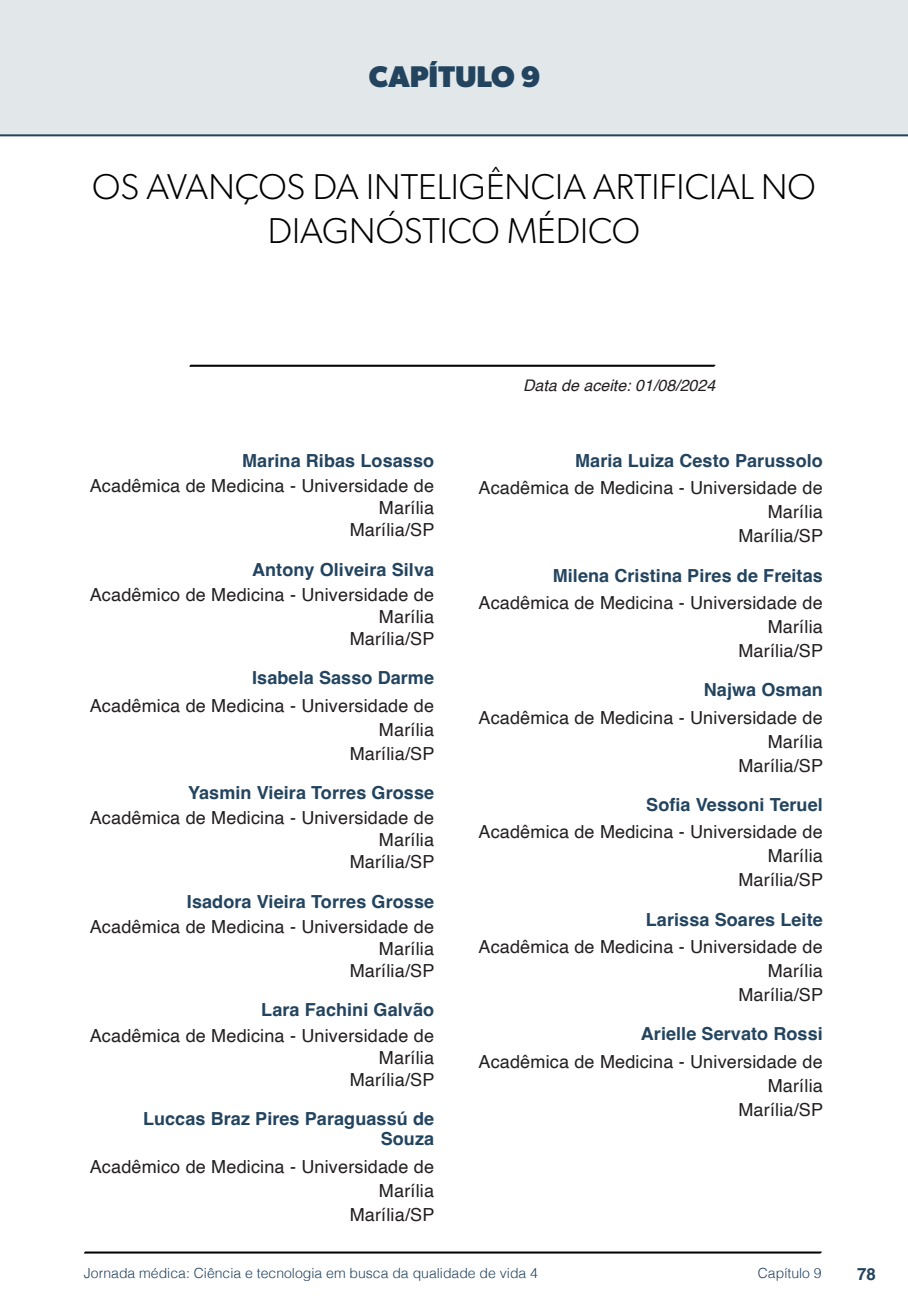
<style>
.page{position:relative;width:908px;height:1304px;background:#fff}
.page>*{position:absolute;margin:0;border:0;box-sizing:border-box;transform-origin:0 0}
.nome_artigos{font:300 36px/44px "Gibson";color:#000;text-align:center}
.capítulos{font:700 30px "Gibson";color:#23445f}
.info_autores{font:18px/24px "Helvetica";letter-spacing:.01em;color:#231f20;text-align:right}
.nome_autores{font:700 18px/20px "Helvetica";letter-spacing:.005em;color:#23445f;text-align:right}
.t1{font:700 16.8px "Helvetica";color:#23445f}
.t2{font:italic 16px "Helvetica";color:#231f20}
.t3{font:300 14px "Helvetica";color:#23445f}
</style>
<div class="page">
<svg style="left:84px;top:1251px;width:737px;height:3px;background:#515151"></svg>
<div style="left:0;top:0;width:907px;height:136px;background:#e2e7e9"></div>
<svg style="left:189px;top:364px;width:526px;height:3px;background:#4f4f4f"></svg>
<div style="left:44px;top:72px;width:68px;height:61px;background:#e2e7e9"></div>
<p class="capítulos" style="left:369px;top:58px;width:173px">CAPÍTULO 9</p>
<p class="nome_artigos" style="left:92px;top:164px;width:725px">OS AVANÇOS DA INTELIGÊNCIA ARTIFICIAL NO<br>DIAGNÓSTICO MÉDICO</p>
<p class="nome_autores" style="left:242px;top:453px;width:193px">Marina Ribas Losasso</p>
<p class="info_autores" style="left:90px;top:476px;width:346px;line-height:22px">Acadêmica de Medicina - Universidade de<br>Marília</p>
<p class="info_autores" style="left:349px;top:519px;width:86px">Marília/SP</p>
<p class="nome_autores" style="left:252px;top:561px;width:183px">Antony Oliveira Silva</p>
<p class="info_autores" style="left:90px;top:584px;width:346px;line-height:22px">Acadêmico de Medicina - Universidade de<br>Marília</p>
<p class="info_autores" style="left:349px;top:627px;width:86px">Marília/SP</p>
<p class="nome_autores" style="left:252px;top:670px;width:183px">Isabela Sasso Darme</p>
<p class="info_autores" style="left:90px;top:694px;width:346px">Acadêmica de Medicina - Universidade de<br>Marília</p>
<p class="info_autores" style="left:349px;top:742px;width:86px">Marília/SP</p>
<p class="nome_autores" style="left:188px;top:785px;width:247px">Yasmin Vieira Torres Grosse</p>
<p class="info_autores" style="left:90px;top:808px;width:346px;line-height:22px">Acadêmica de Medicina - Universidade de<br>Marília</p>
<p class="info_autores" style="left:349px;top:851px;width:86px">Marília/SP</p>
<p class="nome_autores" style="left:187px;top:893px;width:248px">Isadora Vieira Torres Grosse</p>
<p class="info_autores" style="left:90px;top:916px;width:346px;line-height:22px">Acadêmica de Medicina - Universidade de<br>Marília</p>
<p class="info_autores" style="left:349px;top:959px;width:86px">Marília/SP</p>
<p class="nome_autores" style="left:261px;top:1002px;width:174px">Lara Fachini Galvão</p>
<p class="info_autores" style="left:90px;top:1025px;width:346px;line-height:22px">Acadêmica de Medicina - Universidade de<br>Marília</p>
<p class="info_autores" style="left:349px;top:1068px;width:86px">Marília/SP</p>
<p class="nome_autores" style="left:143px;top:1111px;width:292px">Luccas Braz Pires Paraguassú de<br>Souza</p>
<p class="info_autores" style="left:90px;top:1155px;width:346px">Acadêmico de Medicina - Universidade de<br>Marília</p>
<p class="info_autores" style="left:349px;top:1203px;width:86px">Marília/SP</p>
<p class="t2" style="left:523px;top:373px;width:194px">Data de aceite: 01/08/2024</p>
<p class="nome_autores" style="left:575px;top:453px;width:249px">Maria Luiza Cesto Parussolo</p>
<p class="info_autores" style="left:478px;top:477px;width:346px">Acadêmica de Medicina - Universidade de<br>Marília</p>
<p class="info_autores" style="left:738px;top:525px;width:86px">Marília/SP</p>
<p class="nome_autores" style="left:552px;top:567px;width:271px">Milena Cristina Pires de Freitas</p>
<p class="info_autores" style="left:478px;top:591px;width:346px">Acadêmica de Medicina - Universidade de<br>Marília</p>
<p class="info_autores" style="left:738px;top:639px;width:86px">Marília/SP</p>
<p class="nome_autores" style="left:703px;top:682px;width:120px">Najwa Osman</p>
<p class="info_autores" style="left:478px;top:706px;width:346px">Acadêmica de Medicina - Universidade de<br>Marília</p>
<p class="info_autores" style="left:738px;top:754px;width:86px">Marília/SP</p>
<p class="nome_autores" style="left:646px;top:797px;width:178px">Sofia Vessoni Teruel</p>
<p class="info_autores" style="left:478px;top:821px;width:346px">Acadêmica de Medicina - Universidade de<br>Marília</p>
<p class="info_autores" style="left:738px;top:869px;width:86px">Marília/SP</p>
<p class="nome_autores" style="left:645px;top:911px;width:178px">Larissa Soares Leite</p>
<p class="info_autores" style="left:478px;top:935px;width:346px">Acadêmica de Medicina - Universidade de<br>Marília</p>
<p class="info_autores" style="left:738px;top:983px;width:86px">Marília/SP</p>
<p class="nome_autores" style="left:640px;top:1026px;width:183px">Arielle Servato Rossi</p>
<p class="info_autores" style="left:478px;top:1050px;width:346px">Acadêmica de Medicina - Universidade de<br>Marília</p>
<p class="info_autores" style="left:738px;top:1098px;width:86px">Marília/SP</p>
<p class="t3" style="left:84px;top:1261px;width:455px">Jornada médica: Ciência e tecnologia em busca da qualidade de vida 4</p>
<p class="t3" style="left:757px;top:1261px;width:65px">Capítulo 9</p>
<p class="t1" style="left:856px;top:1264px;width:20px">78</p>
</div>
